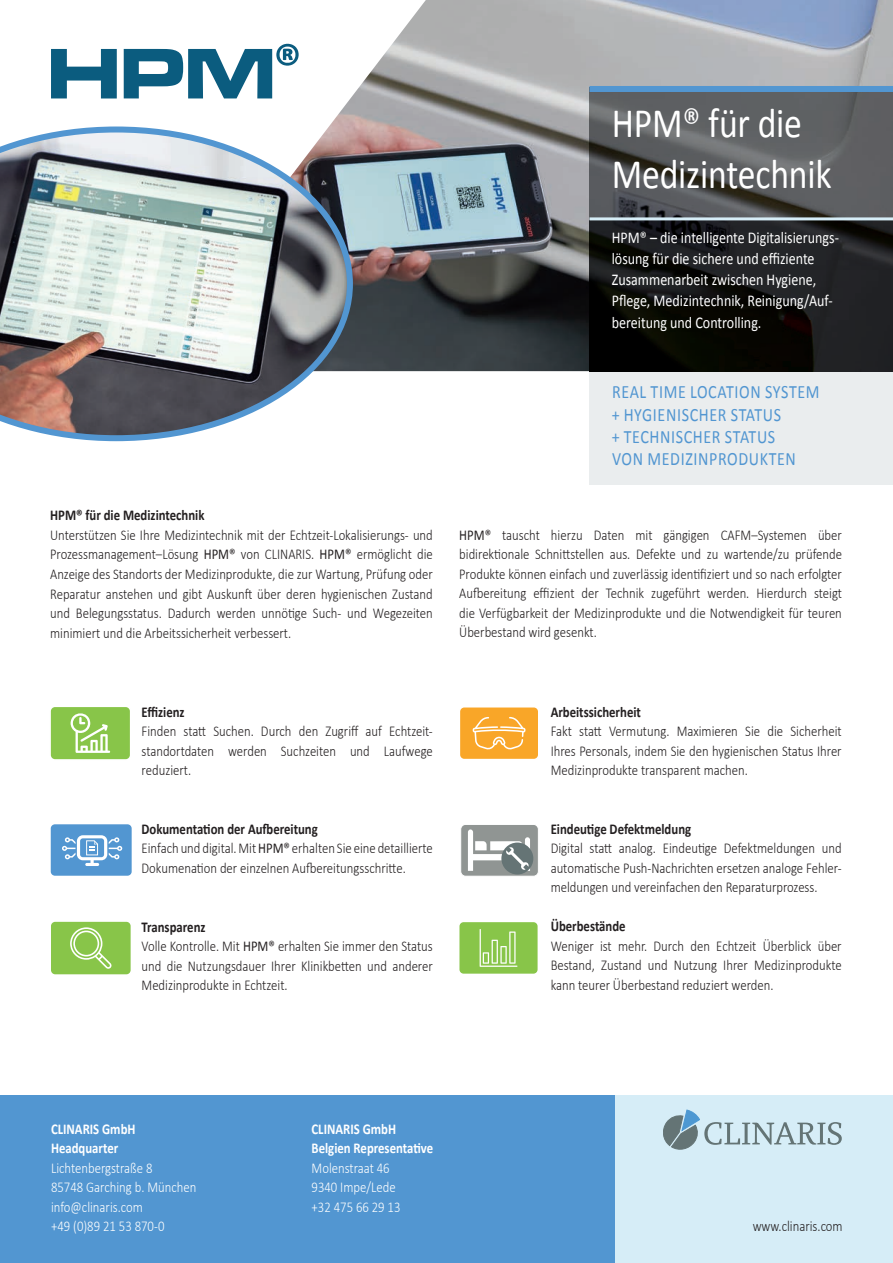
<style>
.page{position:relative;width:893px;height:1263px;background:#fff}
.page>*{position:absolute;margin:0;border:0;box-sizing:border-box;transform-origin:0 0}
.t1{font:42px/50.4px "Calibri";letter-spacing:-.005em;color:#fff;scale:.85 1}
.t2{font:18.9px/22.2px "Calibri";letter-spacing:.04em;color:#5296d1;scale:.85 1}
.t3{font:16.5px/21px "Calibri";color:#fff;scale:.85 1}
.t4{font:300 15px/19.5px "Calibri";color:#231f20;text-align:justify;scale:.85 1}
.t5{font:300 15px/19.5px "Calibri";color:#fff;scale:.85 1}
.t6{font:700 15px "Calibri";color:#231f20;scale:.85 1}
.t7{font:700 15px/19.5px "Calibri";color:#fff;scale:.85 1}
.s1{font-weight:400}
.s2{font-weight:700}
</style>
<div class="page">
<div style="left:0;top:1096px;width:893px;height:167px;background:#5296d1"></div>
<div style="left:616px;top:1096px;width:277px;height:167px;background:#d6edf7"></div>
<svg style="left:663px;top:1110px;width:179px;height:39px"></svg>
<img style="left:188px;top:0;width:705px;height:371px">
<svg style="left:51px;top:44px;width:248px;height:54px"></svg>
<img style="left:0;top:126px;width:353px;height:315px">
<div style="left:589px;top:371px;width:304px;height:114px;background:#eaedee"></div>
<img style="left:589px;top:92px;width:304px;height:279px">
<hr style="left:589px;top:217px;width:304px;height:3px;background:#d6edf7">
<div style="left:589px;top:86px;width:304px;height:6px;background:#5296d1"></div>
<div style="left:461px;top:824px;width:77px;height:52px;background:#909593;border-radius:5px"></div>
<div style="left:461px;top:824px;width:77px;height:52px;border:1px solid #fff;border-radius:5px"></div>
<div style="left:501px;top:842px;width:32px;height:32px;background:#657475;border-radius:50%"></div>
<svg style="left:468px;top:829px;width:62px;height:42px"></svg>
<div style="left:50px;top:823px;width:83px;height:54px;background:#5296d1;border-radius:5px"></div>
<div style="left:49px;top:822px;width:85px;height:55px;border:2px solid #fff;border-radius:5px"></div>
<svg style="left:62px;top:835px;width:60px;height:31px"></svg>
<div style="left:50px;top:706px;width:81px;height:54px;background:#88c549;border-radius:5px"></div>
<div style="left:49px;top:705px;width:83px;height:56px;border:2px solid #fff;border-radius:5px"></div>
<svg style="left:71px;top:713px;width:40px;height:40px"></svg>
<div style="left:50px;top:921px;width:82px;height:54px;background:#88c549;border-radius:5px"></div>
<div style="left:49px;top:920px;width:83px;height:56px;border:2px solid #fff;border-radius:5px"></div>
<svg style="left:70px;top:927px;width:41px;height:42px"></svg>
<div style="left:459px;top:921px;width:79px;height:53px;background:#88c549;border-radius:5px"></div>
<div style="left:458px;top:920px;width:81px;height:55px;border:2px solid #fff;border-radius:5px"></div>
<svg style="left:480px;top:929px;width:37px;height:38px"></svg>
<div style="left:459px;top:707px;width:80px;height:53px;background:#f9a628;border-radius:5px"></div>
<div style="left:458px;top:706px;width:82px;height:54px;border:2px solid #fff;border-radius:5px"></div>
<svg style="left:473px;top:717px;width:52px;height:33px"></svg>
<p class="t6" style="left:50px;top:505px;width:183px">HPM® für die Medizintechnik</p>
<p class="t4" style="left:50px;top:525px;width:452px">Unterstützen Sie Ihre Medizintechnik mit der Echtzeit-Lokalisierungs- und Prozessmanagement–Lösung <span class="s1">HPM®</span> von CLINARIS. <span class="s1">HPM®</span> ermöglicht die Anzeige des Standorts der Medizinprodukte, die zur Wartung, Prüfung oder Reparatur anstehen und gibt Auskunft über deren hygienischen Zustand und Belegungsstatus. Dadurch werden unnötige Such- und Wegezeiten minimiert und die Arbeitssicherheit verbessert.</p>
<p class="t6" style="left:142px;top:701px;width:52px">Effizienz</p>
<p class="t4" style="left:142px;top:722px;width:344px">Finden statt Suchen. Durch den Zugriff auf Echtzeit&shy;standortdaten werden Suchzeiten und Laufwege reduziert.</p>
<p class="t4" style="left:142px;top:819px;width:344px;text-align:left"><span class="s2">Dokumentation der Aufbereitung<br></span>Einfach und digital. Mit <span class="s1">HPM®</span> erhalten Sie eine detaillierte<br>Dokumenation der einzelnen Aufbereitungsschritte.</p>
<p class="t4" style="left:142px;top:917px;width:344px;text-align:left"><span class="s2">Transparenz<br></span>Volle Kontrolle. Mit <span class="s1">HPM®</span> erhalten Sie immer den Status und die Nutzungsdauer Ihrer Klinikbetten und anderer Medizinprodukte in Echtzeit.</p>
<h1 class="t1" style="left:612px;top:97px;width:260px">HPM® für die<br>Medizintechnik</h1>
<p class="t3" style="left:612px;top:227px;width:269px">HPM® – die intelligente Digitalisierungs&shy;lösung für die sichere und effiziente Zusammenarbeit zwischen Hygiene, Pflege, Medizintechnik, Reinigung/Auf&shy;bereitung und Controlling.</p>
<p class="t2" style="left:612px;top:380px;width:246px">REAL TIME LOCATION SYSTEM + HYGIENISCHER STATUS<br>+ TECHNISCHER STATUS<br>VON MEDIZINPRODUKTEN</p>
<p class="t4" style="left:459px;top:525px;width:452px"><span class="s1">HPM®</span> tauscht hierzu Daten mit gängigen CAFM–Systemen über bidirektionale Schnittstellen aus. Defekte und zu wartende/zu prüfende Produkte können einfach und zuverlässig identifiziert und so nach erfolgter Aufbereitung effizient der Technik zugeführt werden. Hierdurch steigt die Verfügbarkeit der Medizinprodukte und die Notwendigkeit für teuren Überbestand wird gesenkt.</p>
<p class="t6" style="left:551px;top:701px;width:108px">Arbeitssicherheit</p>
<p class="t4" style="left:551px;top:721px;width:344px">Fakt statt Vermutung. Maximieren Sie die Sicherheit Ihres Personals, indem Sie den hygienischen Status Ihrer Medizinprodukte transparent machen.</p>
<p class="t6" style="left:551px;top:818px;width:167px">Eindeutige Defektmeldung</p>
<p class="t4" style="left:551px;top:838px;width:344px">Digital statt analog. Eindeutige Defektmeldungen und automatische Push-Nachrichten ersetzen analoge Fehler&shy;meldungen und vereinfachen den Reparaturprozess.</p>
<p class="t6" style="left:551px;top:916px;width:90px">Überbestände</p>
<p class="t4" style="left:551px;top:936px;width:344px">Weniger ist mehr. Durch den Echtzeit Überblick über Bestand, Zustand und Nutzung Ihrer Medizinprodukte kann teurer Überbestand reduziert werden.</p>
<p class="t7" style="left:51px;top:1118px;width:101px">CLINARIS GmbH<br>Headquarter</p>
<p class="t5" style="left:51px;top:1157px;width:173px">Lichtenbergstraße 8<br>85748 Garching b. München info@clinaris.com<br>+49 (0)89 21 53 870-0</p>
<p class="t7" style="left:312px;top:1118px;width:145px">CLINARIS GmbH<br>Belgien Representative</p>
<p class="t5" style="left:312px;top:1158px;width:106px">Molenstraat 46<br>9340 Impe/Lede +32 475 66 29 13</p>
<p class="t4" style="left:753px;top:1216px;width:107px">www.clinaris.com</p>
</div>
